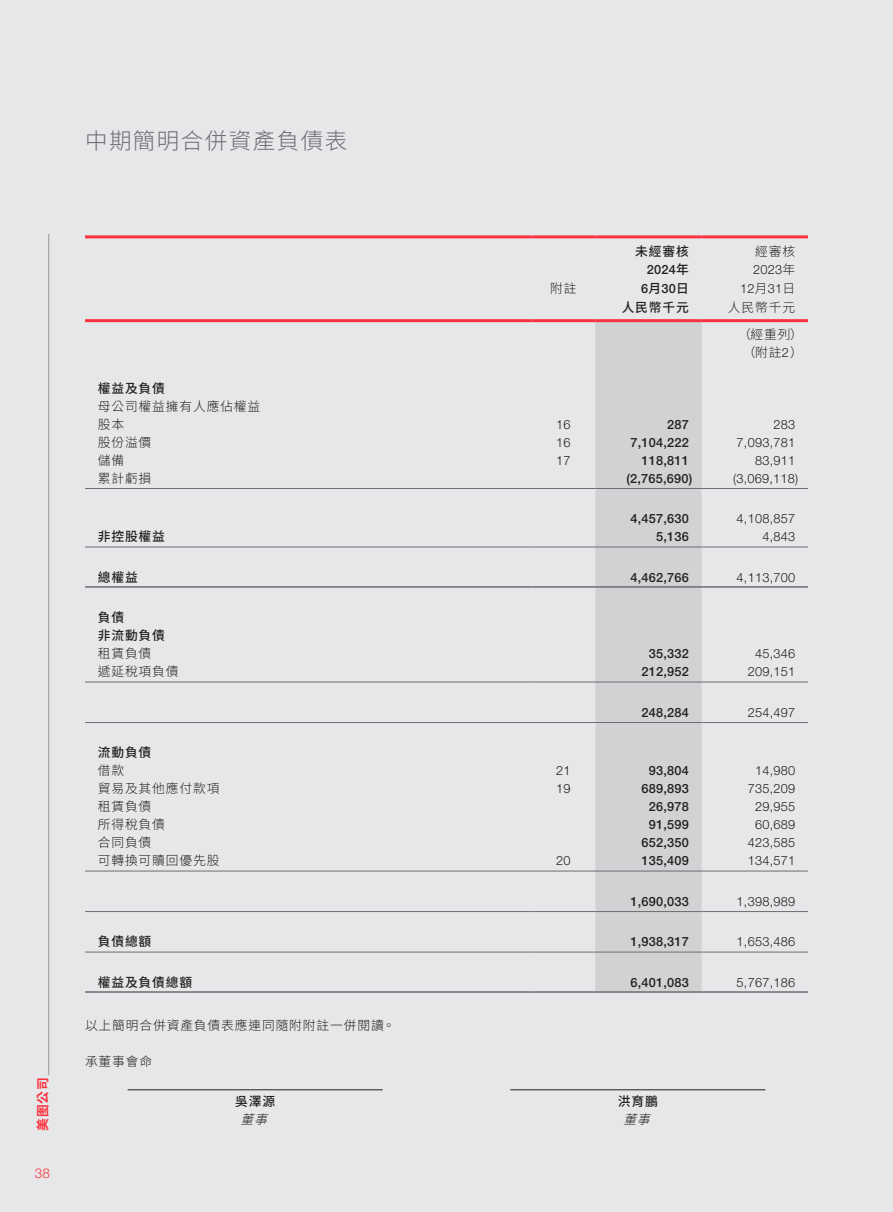
<style>
.page{position:relative;width:893px;height:1212px;background:#e6e7e9}
.page>*{position:absolute;margin:0;border:0;box-sizing:border-box;transform-origin:0 0}
.t1{font:300 22.5px "Source Han Sans TC";letter-spacing:.065em;color:#6c6d70}
.t2{font:300 13.5px "Helvetica Neue LT Std";color:#fb333e}
.Body_Text{font:300 12.75px "Helvetica Neue LT Std";letter-spacing:.02em;color:#231f20}
.Body_Text-2{font:500 12.75px "Helvetica Neue LT Std";letter-spacing:.02em;color:#231f20}
.Body_Text-3{font:300 12.75px "Source Han Sans TC";letter-spacing:.07em;color:#231f20}
.Body_Text-4{font:500 12.75px "Source Han Sans TC";letter-spacing:.07em;color:#231f20}
.t3{font:700 12.75px "Source Han Sans TC";color:#fb333e}
.Body_Text-5{font:italic 300 12.75px "Source Han Sans TC";color:#231f20}
.s1{font-family:"Source Han Sans TC"}
.s2{font-family:"Helvetica Neue LT Std"}
</style>
<div class="page">
<hr style="left:48px;top:234px;width:1px;height:841px;background:#939598">
<div style="left:595px;top:322px;width:107px;height:669px;background:#d1d2d4"></div>
<hr style="left:85px;top:488px;width:446px;height:1px;background:#6c6d70">
<hr style="left:531px;top:488px;width:64px;height:1px;background:#6c6d70">
<hr style="left:595px;top:488px;width:107px;height:1px;background:#6c6d70">
<hr style="left:702px;top:488px;width:106px;height:1px;background:#6c6d70">
<hr style="left:85px;top:547px;width:446px;height:1px;background:#6c6d70">
<hr style="left:531px;top:547px;width:64px;height:1px;background:#6c6d70">
<hr style="left:595px;top:547px;width:107px;height:1px;background:#6c6d70">
<hr style="left:702px;top:547px;width:106px;height:1px;background:#6c6d70">
<hr style="left:85px;top:586px;width:446px;height:2px;background:#6c6d70">
<hr style="left:531px;top:586px;width:64px;height:2px;background:#6c6d70">
<hr style="left:595px;top:586px;width:107px;height:2px;background:#6c6d70">
<hr style="left:702px;top:586px;width:106px;height:2px;background:#6c6d70">
<hr style="left:85px;top:682px;width:446px;height:1px;background:#6c6d70">
<hr style="left:531px;top:682px;width:64px;height:1px;background:#6c6d70">
<hr style="left:595px;top:682px;width:107px;height:1px;background:#6c6d70">
<hr style="left:702px;top:682px;width:106px;height:1px;background:#6c6d70">
<hr style="left:85px;top:722px;width:446px;height:1px;background:#6c6d70">
<hr style="left:531px;top:722px;width:64px;height:1px;background:#6c6d70">
<hr style="left:595px;top:722px;width:107px;height:1px;background:#6c6d70">
<hr style="left:702px;top:722px;width:106px;height:1px;background:#6c6d70">
<hr style="left:85px;top:871px;width:446px;height:1px;background:#6c6d70">
<hr style="left:531px;top:871px;width:64px;height:1px;background:#6c6d70">
<hr style="left:595px;top:871px;width:107px;height:1px;background:#6c6d70">
<hr style="left:702px;top:871px;width:106px;height:1px;background:#6c6d70">
<hr style="left:85px;top:911px;width:446px;height:1px;background:#6c6d70">
<hr style="left:531px;top:911px;width:64px;height:1px;background:#6c6d70">
<hr style="left:595px;top:911px;width:107px;height:1px;background:#6c6d70">
<hr style="left:702px;top:911px;width:106px;height:1px;background:#6c6d70">
<hr style="left:85px;top:952px;width:446px;height:1px;background:#6c6d70">
<hr style="left:531px;top:952px;width:64px;height:1px;background:#6c6d70">
<hr style="left:595px;top:952px;width:107px;height:1px;background:#6c6d70">
<hr style="left:702px;top:952px;width:106px;height:1px;background:#6c6d70">
<hr style="left:85px;top:991px;width:446px;height:2px;background:#6c6d70">
<hr style="left:531px;top:991px;width:64px;height:2px;background:#6c6d70">
<hr style="left:595px;top:991px;width:107px;height:2px;background:#6c6d70">
<hr style="left:702px;top:991px;width:106px;height:2px;background:#6c6d70">
<hr style="left:128px;top:1089px;width:255px;height:1px;background:#231f20">
<hr style="left:510px;top:1089px;width:255px;height:1px;background:#231f20">
<hr style="left:85px;top:235px;width:446px;height:3px;background:#fb333e">
<hr style="left:531px;top:235px;width:64px;height:3px;background:#fb333e">
<hr style="left:595px;top:235px;width:107px;height:3px;background:#fb333e">
<hr style="left:702px;top:235px;width:106px;height:3px;background:#fb333e">
<hr style="left:85px;top:319px;width:446px;height:3px;background:#fb333e">
<hr style="left:531px;top:319px;width:64px;height:3px;background:#fb333e">
<hr style="left:595px;top:319px;width:107px;height:3px;background:#fb333e">
<hr style="left:702px;top:319px;width:106px;height:3px;background:#fb333e">
<h1 class="t1" style="left:85px;top:128px;width:264px">中期簡明合併資產負債表</h1>
<p class="t3" style="left:36px;top:1131px;width:55px;rotate:-90deg">美图公司</p>
<p class="t2" style="left:35px;top:1165px;width:17px">38</p>
<p class="Body_Text-3" style="left:550px;top:281px;width:28px">附註</p>
<p class="Body_Text-4" style="left:635px;top:244px;width:55px">未經審核</p>
<p class="Body_Text-3" style="left:755px;top:244px;width:41px">經審核</p>
<p class="Body_Text-2" style="left:647px;top:262px;width:44px">2024<span class="s1">年</span></p>
<p class="Body_Text-2" style="left:641px;top:281px;width:49px">6<span class="s1">月</span>30<span class="s1">日</span></p>
<p class="Body_Text" style="left:753px;top:262px;width:44px">2023<span class="s1">年</span></p>
<p class="Body_Text" style="left:740px;top:281px;width:56px">12<span class="s1">月</span>31<span class="s1">日</span></p>
<p class="Body_Text-4" style="left:622px;top:300px;width:69px">人民幣千元</p>
<p class="Body_Text-3" style="left:728px;top:300px;width:69px">人民幣千元</p>
<p class="Body_Text-3" style="left:738px;top:327px;width:67px">（經重列）</p>
<p class="Body_Text-3" style="left:743px;top:345px;width:62px">（附註<span class="s2">2</span>）</p>
<p class="Body_Text-4" style="left:98px;top:381px;width:69px">權益及負債</p>
<p class="Body_Text-3" style="left:98px;top:399px;width:164px">母公司權益擁有人應佔權益</p>
<p class="Body_Text-3" style="left:98px;top:417px;width:28px">股本</p>
<p class="Body_Text" style="left:556px;top:416px;width:16px">16</p>
<p class="Body_Text-2" style="left:667px;top:416px;width:23px">287</p>
<p class="Body_Text" style="left:773px;top:416px;width:23px">283</p>
<p class="Body_Text-3" style="left:98px;top:435px;width:55px">股份溢價</p>
<p class="Body_Text" style="left:556px;top:434px;width:16px">16</p>
<p class="Body_Text-2" style="left:630px;top:434px;width:60px">7,104,222</p>
<p class="Body_Text" style="left:737px;top:434px;width:60px">7,093,781</p>
<p class="Body_Text-3" style="left:98px;top:453px;width:28px">儲備</p>
<p class="Body_Text" style="left:556px;top:452px;width:16px">17</p>
<p class="Body_Text-2" style="left:641px;top:452px;width:49px">118,811</p>
<p class="Body_Text" style="left:755px;top:452px;width:42px">83,911</p>
<p class="Body_Text-3" style="left:98px;top:471px;width:55px">累計虧損</p>
<p class="Body_Text-2" style="left:626px;top:470px;width:68px">(2,765,690)</p>
<p class="Body_Text" style="left:733px;top:470px;width:67px">(3,069,118)</p>
<p class="Body_Text-2" style="left:630px;top:511px;width:60px">4,457,630</p>
<p class="Body_Text" style="left:737px;top:511px;width:60px">4,108,857</p>
<p class="Body_Text-4" style="left:98px;top:529px;width:69px">非控股權益</p>
<p class="Body_Text-2" style="left:656px;top:529px;width:34px">5,136</p>
<p class="Body_Text" style="left:762px;top:529px;width:34px">4,843</p>
<p class="Body_Text-4" style="left:98px;top:570px;width:41px">總權益</p>
<p class="Body_Text-2" style="left:630px;top:569px;width:60px">4,462,766</p>
<p class="Body_Text" style="left:737px;top:569px;width:60px">4,113,700</p>
<p class="Body_Text-4" style="left:98px;top:610px;width:28px">負債</p>
<p class="Body_Text-4" style="left:98px;top:628px;width:69px">非流動負債</p>
<p class="Body_Text-3" style="left:98px;top:646px;width:55px">租賃負債</p>
<p class="Body_Text-2" style="left:649px;top:646px;width:42px">35,332</p>
<p class="Body_Text" style="left:755px;top:646px;width:42px">45,346</p>
<p class="Body_Text-3" style="left:98px;top:664px;width:82px">遞延稅項負債</p>
<p class="Body_Text-2" style="left:641px;top:664px;width:49px">212,952</p>
<p class="Body_Text" style="left:748px;top:664px;width:49px">209,151</p>
<p class="Body_Text-2" style="left:641px;top:704px;width:49px">248,284</p>
<p class="Body_Text" style="left:748px;top:704px;width:49px">254,497</p>
<p class="Body_Text-4" style="left:98px;top:745px;width:55px">流動負債</p>
<p class="Body_Text-3" style="left:98px;top:763px;width:28px">借款</p>
<p class="Body_Text" style="left:556px;top:763px;width:16px">21</p>
<p class="Body_Text-2" style="left:649px;top:763px;width:42px">93,804</p>
<p class="Body_Text" style="left:755px;top:763px;width:42px">14,980</p>
<p class="Body_Text-3" style="left:98px;top:781px;width:123px">貿易及其他應付款項</p>
<p class="Body_Text" style="left:556px;top:781px;width:16px">19</p>
<p class="Body_Text-2" style="left:641px;top:781px;width:49px">689,893</p>
<p class="Body_Text" style="left:748px;top:781px;width:49px">735,209</p>
<p class="Body_Text-3" style="left:98px;top:799px;width:55px">租賃負債</p>
<p class="Body_Text-2" style="left:649px;top:799px;width:42px">26,978</p>
<p class="Body_Text" style="left:755px;top:799px;width:42px">29,955</p>
<p class="Body_Text-3" style="left:98px;top:817px;width:69px">所得稅負債</p>
<p class="Body_Text-2" style="left:649px;top:817px;width:42px">91,599</p>
<p class="Body_Text" style="left:755px;top:817px;width:42px">60,689</p>
<p class="Body_Text-3" style="left:98px;top:835px;width:55px">合同負債</p>
<p class="Body_Text-2" style="left:641px;top:835px;width:49px">652,350</p>
<p class="Body_Text" style="left:748px;top:835px;width:49px">423,585</p>
<p class="Body_Text-3" style="left:98px;top:853px;width:123px">可轉換可贖回優先股</p>
<p class="Body_Text" style="left:556px;top:853px;width:16px">20</p>
<p class="Body_Text-2" style="left:641px;top:853px;width:49px">135,409</p>
<p class="Body_Text" style="left:748px;top:853px;width:49px">134,571</p>
<p class="Body_Text-2" style="left:630px;top:893px;width:60px">1,690,033</p>
<p class="Body_Text" style="left:737px;top:893px;width:60px">1,398,989</p>
<p class="Body_Text-4" style="left:98px;top:934px;width:55px">負債總額</p>
<p class="Body_Text-2" style="left:630px;top:934px;width:60px">1,938,317</p>
<p class="Body_Text" style="left:737px;top:934px;width:60px">1,653,486</p>
<p class="Body_Text-4" style="left:98px;top:975px;width:96px">權益及負債總額</p>
<p class="Body_Text-2" style="left:630px;top:974px;width:60px">6,401,083</p>
<p class="Body_Text" style="left:737px;top:974px;width:60px">5,767,186</p>
<p class="Body_Text-3" style="left:85px;top:1018px;width:312px">以上簡明合併資產負債表應連同隨附附註一併閱讀。</p>
<p class="Body_Text-3" style="left:85px;top:1054px;width:69px">承董事會命</p>
<p class="Body_Text-4" style="left:235px;top:1094px;width:41px">吳澤源</p>
<p class="Body_Text-4" style="left:618px;top:1094px;width:41px">洪育鵬</p>
<p class="Body_Text-5" style="left:241px;top:1112px;width:38px">董事</p>
<p class="Body_Text-5" style="left:623px;top:1112px;width:38px">董事</p>
</div>
